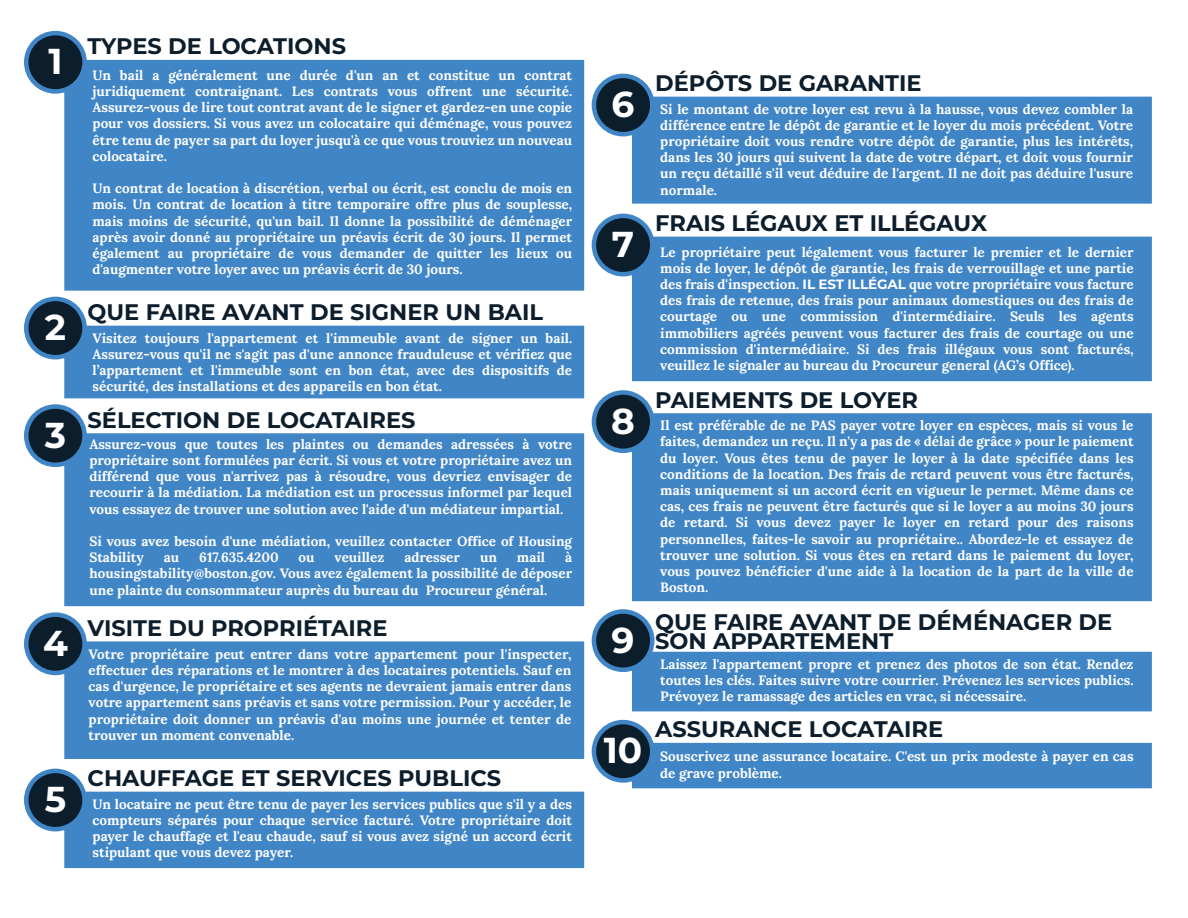
<style>
.page{position:relative;width:1188px;height:918px;background:#fff}
.page>*{position:absolute;margin:0;border:0;box-sizing:border-box;transform-origin:0 0}
.t1{font:700 36px "Montserrat";color:#fff}
.t2{font:700 22.5px/19.5px "Montserrat";color:#0c1d2c}
.t3{font:700 13.5px/16.2px "Lora";color:#fff;text-align:justify}
.s1{font-family:"Montserrat"}
.s2{font-size:36px;color:#fff}
</style>
<div class="page">
<div style="left:64px;top:60px;width:520px;height:231px;background:#4085c6;border:2px solid #4085c6"></div>
<div style="left:26px;top:33px;width:59px;height:58px;background:#0c1d2c;border-radius:50%"></div>
<div style="left:24px;top:31px;width:63px;height:63px;border:4px solid #4085c6;border-radius:50%"></div>
<div style="left:64px;top:326px;width:520px;height:72px;background:#4085c6"></div>
<div style="left:26px;top:299px;width:59px;height:58px;background:#0c1d2c;border-radius:50%"></div>
<div style="left:24px;top:297px;width:63px;height:62px;border:4px solid #4085c6;border-radius:50%"></div>
<div style="left:64px;top:433px;width:520px;height:173px;background:#4085c6;border:2px solid #4085c6"></div>
<div style="left:26px;top:407px;width:59px;height:58px;background:#0c1d2c;border-radius:50%"></div>
<div style="left:24px;top:404px;width:63px;height:63px;border:4px solid #4085c6;border-radius:50%"></div>
<div style="left:64px;top:641px;width:520px;height:118px;background:#4085c6;border:2px solid #4085c6"></div>
<div style="left:26px;top:615px;width:59px;height:58px;background:#0c1d2c;border-radius:50%"></div>
<div style="left:24px;top:612px;width:63px;height:63px;border:4px solid #4085c6;border-radius:50%"></div>
<div style="left:632px;top:97px;width:520px;height:107px;background:#4085c6;border:2px solid #4085c6"></div>
<div style="left:594px;top:76px;width:58px;height:58px;background:#0c1d2c;border-radius:50%"></div>
<div style="left:592px;top:74px;width:63px;height:62px;border:4px solid #4085c6;border-radius:50%"></div>
<div style="left:632px;top:237px;width:520px;height:144px;background:#4085c6"></div>
<div style="left:594px;top:216px;width:58px;height:58px;background:#0c1d2c;border-radius:50%"></div>
<div style="left:592px;top:214px;width:63px;height:62px;border:4px solid #4085c6;border-radius:50%"></div>
<div style="left:632px;top:413px;width:520px;height:188px;background:#4085c6;border:2px solid #4085c6"></div>
<div style="left:594px;top:392px;width:58px;height:59px;background:#0c1d2c;border-radius:50%"></div>
<div style="left:592px;top:390px;width:63px;height:63px;border:4px solid #4085c6;border-radius:50%"></div>
<div style="left:632px;top:652px;width:520px;height:59px;background:#4085c6"></div>
<div style="left:594px;top:611px;width:58px;height:59px;background:#0c1d2c;border-radius:50%"></div>
<div style="left:592px;top:609px;width:63px;height:63px;border:4px solid #4085c6;border-radius:50%"></div>
<div style="left:632px;top:743px;width:520px;height:45px;background:#4085c6"></div>
<div style="left:594px;top:722px;width:58px;height:58px;background:#0c1d2c;border-radius:50%"></div>
<div style="left:592px;top:720px;width:63px;height:63px;border:4px solid #4085c6;border-radius:50%"></div>
<div style="left:64px;top:792px;width:520px;height:76px;background:#4085c6"></div>
<div style="left:26px;top:771px;width:59px;height:58px;background:#0c1d2c;border-radius:50%"></div>
<div style="left:24px;top:769px;width:63px;height:62px;border:4px solid #4085c6;border-radius:50%"></div>
<h1 class="t1" style="left:48px;top:36px;width:16px">1</h1>
<h1 class="t1" style="left:45px;top:301px;width:23px">2</h1>
<h1 class="t1" style="left:45px;top:409px;width:23px">3</h1>
<h1 class="t1" style="left:43px;top:617px;width:26px">4</h1>
<h1 class="t1" style="left:45px;top:773px;width:23px">5</h1>
<h2 class="t2" style="left:88px;top:35px;width:260px">TYPES DE LOCATIONS</h2>
<p class="t3" style="left:93px;top:67px;width:481px">Un bail a généralement une durée d'un an et constitue un contrat juridiquement contraignant. Les contrats vous offrent une sécurité.<br>Assurez-vous de lire tout contrat avant de le signer et gardez-en une copie pour vos dossiers. Si vous avez un colocataire qui déménage, vous pouvez être tenu de payer sa part du loyer jusqu'à ce que vous trouviez un nouveau colocataire.</p>
<p class="t3" style="left:93px;top:180px;width:481px">Un contrat de location à discrétion, verbal ou écrit, est conclu de mois en mois. Un contrat de location à titre temporaire offre plus de souplesse, mais moins de sécurité, qu'un bail. Il donne la possibilité de déménager après avoir donné au propriétaire un préavis écrit de 30 jours. Il permet également au propriétaire de vous demander de quitter les lieux ou d'augmenter votre loyer avec un préavis écrit de 30 jours.</p>
<h2 class="t2" style="left:88px;top:301px;width:457px">QUE FAIRE AVANT DE SIGNER UN BAIL</h2>
<p class="t3" style="left:93px;top:330px;width:481px">Visitez toujours l'appartement et l'immeuble avant de signer un bail.<br>Assurez-vous qu'il ne s'agit pas d'une annonce frauduleuse et vérifiez que l’appartement et l'immeuble sont en bon état, avec des dispositifs de sécurité, des installations et des appareils en bon état.</p>
<h2 class="t2" style="left:88px;top:409px;width:329px">SÉLECTION DE LOCATAIRES</h2>
<p class="t3" style="left:89px;top:436px;width:484px">Assurez-vous que toutes les plaintes ou demandes adressées à votre propriétaire sont formulées par écrit. Si vous et votre propriétaire avez un différend que vous n'arrivez pas à résoudre, vous devriez envisager de recourir à la médiation. La médiation est un processus informel par lequel vous essayez de trouver une solution avec l'aide d'un médiateur impartial.</p>
<p class="t3" style="left:89px;top:533px;width:484px">Si vous avez besoin d'une médiation, veuillez contacter Office of Housing<br>Stability</p>
<p class="t3" style="left:89px;top:549px;width:484px;text-indent:476px">à housingstability@boston.gov. Vous avez également la possibilité de déposer une plainte du consommateur auprès du bureau du Procureur général.</p>
<p class="t3" style="left:164px;top:549px;width:17px">au</p>
<p class="t3" style="left:199px;top:549px;width:81px">617.635.4200</p>
<p class="t3" style="left:299px;top:549px;width:17px">ou</p>
<p class="t3" style="left:335px;top:549px;width:51px">veuillez</p>
<p class="t3" style="left:404px;top:549px;width:57px">adresser</p>
<p class="t3" style="left:480px;top:549px;width:18px">un</p>
<p class="t3" style="left:517px;top:549px;width:30px">mail</p>
<h2 class="t2" style="left:88px;top:617px;width:302px">VISITE DU PROPRIÉTAIRE</h2>
<p class="t3" style="left:89px;top:646px;width:484px">Votre propriétaire peut entrer dans votre appartement pour l'inspecter, effectuer des réparations et le montrer à des locataires potentiels. Sauf en cas d'urgence, le propriétaire et ses agents ne devraient jamais entrer dans votre appartement sans préavis et sans votre permission. Pour y accéder, le propriétaire doit donner un préavis d'au moins une journée et tenter de trouver un moment convenable.</p>
<h2 class="t2" style="left:88px;top:767px;width:415px">CHAUFFAGE ET SERVICES PUBLICS</h2>
<p class="t3" style="left:93px;top:796px;width:481px">Un locataire ne peut être tenu de payer les services publics que s'il y a des compteurs séparés pour chaque service facturé. Votre propriétaire doit payer le chauffage et l'eau chaude, sauf si vous avez signé un accord écrit stipulant que vous devez payer.</p>
<h1 class="t1" style="left:612px;top:78px;width:24px">6</h1>
<h1 class="t1" style="left:612px;top:218px;width:24px">7</h1>
<h1 class="t1" style="left:611px;top:395px;width:25px">8</h1>
<h2 class="t2" style="left:655px;top:72px;width:268px">DÉPÔTS DE GARANTIE</h2>
<p class="t3" style="left:660px;top:101px;width:474px">Si le montant de votre loyer est revu à la hausse, vous devez combler la différence entre le dépôt de garantie et le loyer du mois précédent. Votre propriétaire doit vous rendre votre dépôt de garantie, plus les intérêts, dans les 30 jours qui suivent la date de votre départ, et doit vous fournir un reçu détaillé s'il veut déduire de l'argent. Il ne doit pas déduire l'usure normale.</p>
<h2 class="t2" style="left:655px;top:212px;width:333px">FRAIS LÉGAUX ET ILLÉGAUX</h2>
<p class="t3" style="left:660px;top:244px;width:475px">Le propriétaire peut légalement vous facturer le premier et le dernier mois de loyer, le dépôt de garantie, les frais de verrouillage et une partie des frais d'inspection. <span class="s1">IL EST ILLÉGAL</span> que votre propriétaire vous facture des frais de retenue, des frais pour animaux domestiques ou des frais de courtage ou une commission d'intermédiaire. Seuls les agents immobiliers agréés peuvent vous facturer des frais de courtage ou une commission d'intermédiaire. Si des frais illégaux vous sont facturés, veuillez le signaler au bureau du Procureur general (AG’s Office).</p>
<h2 class="t2" style="left:655px;top:389px;width:264px">PAIEMENTS DE LOYER</h2>
<p class="t3" style="left:660px;top:417px;width:475px">Il est préférable de ne PAS payer votre loyer en espèces, mais si vous le faites, demandez un reçu. Il n'y a pas de « délai de grâce » pour le paiement du loyer. Vous êtes tenu de payer le loyer à la date spécifiée dans les conditions de la location. Des frais de retard peuvent vous être facturés, mais uniquement si un accord écrit en vigueur le permet. Même dans ce cas, ces frais ne peuvent être facturés que si le loyer a au moins 30 jours de retard. Si vous devez payer le loyer en retard pour des raisons personnelles, faites-le savoir au propriétaire.. Abordez-le et essayez de trouver une solution. Si vous êtes en retard dans le paiement du loyer, vous pouvez bénéficier d'une aide à la location de la part de la ville de Boston.</p>
<h2 class="t2" style="left:612px;top:611px;width:502px;text-indent:44px">QUE FAIRE AVANT DE DÉMÉNAGER DE<br><span class="s2">9</span> SON APPARTEMENT</h2>
<h1 class="t1" style="left:604px;top:725px;width:40px">10</h1>
<p class="t3" style="left:660px;top:656px;width:475px">Laissez l'appartement propre et prenez des photos de son état. Rendez toutes les clés. Faites suivre votre courrier. Prévenez les services publics.<br>Prévoyez le ramassage des articles en vrac, si nécessaire.</p>
<h2 class="t2" style="left:655px;top:718px;width:289px">ASSURANCE LOCATAIRE</h2>
<p class="t3" style="left:660px;top:748px;width:475px">Souscrivez une assurance locataire. C'est un prix modeste à payer en cas de grave problème.</p>
</div>
